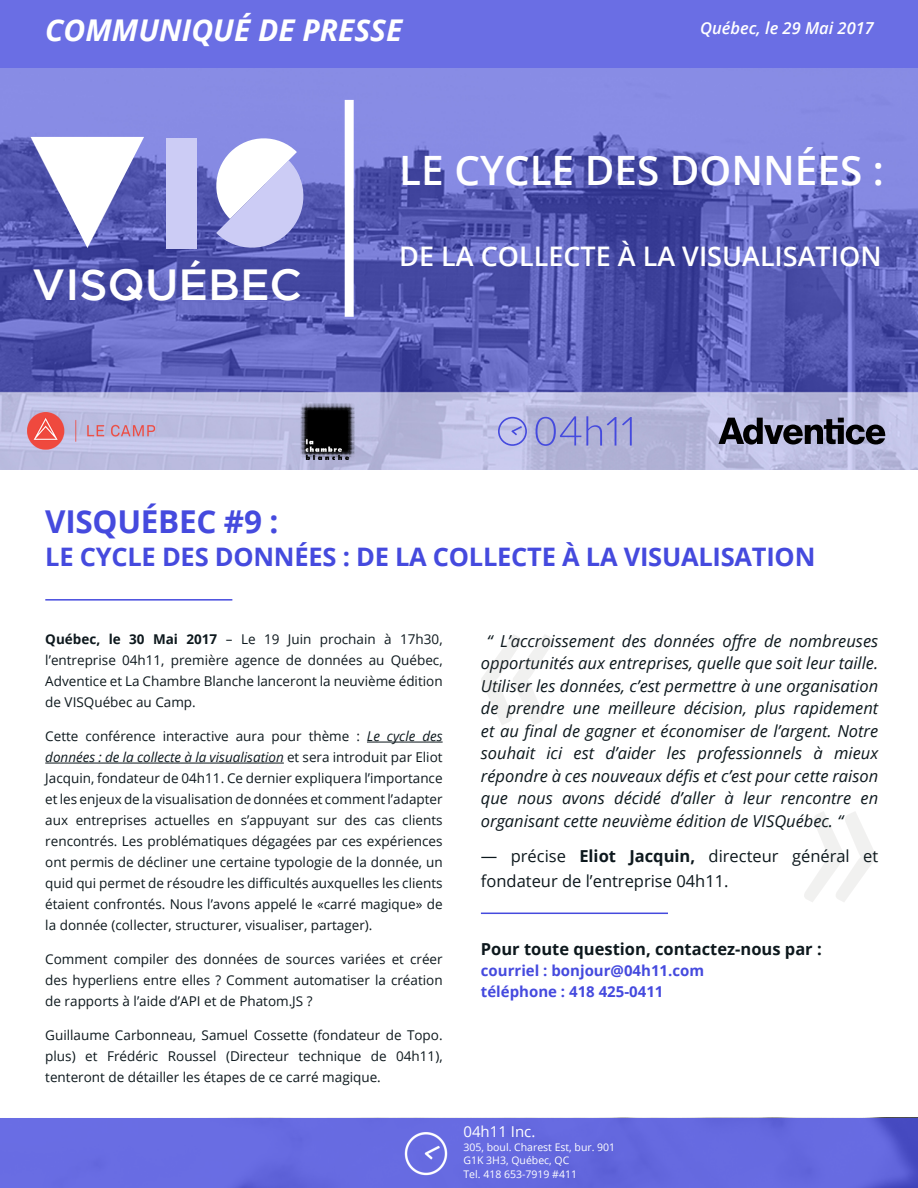
<style>
.page{position:relative;width:918px;height:1188px;background:#fff}
.page>*{position:absolute;margin:0;border:0;box-sizing:border-box;transform-origin:0 0}
.t1{font:500 43.5px "Gotham";color:#fff}
.t2{font:600 40.5px "Open Sans";color:#fff}
.t3{font:700 31.5px "Open Sans";letter-spacing:-.01em;color:#454ade}
.t4{font:italic 700 30px "Open Sans";color:#fff}
.t5{font:600 27px "Open Sans";color:#fff}
.t6{font:700 25.5px "Open Sans";letter-spacing:-.01em;color:#454ade}
.t7{font:italic 16.5px/22.5px "Open Sans";color:#0d181d;text-align:justify}
.t8{font:16.5px/25.5px "Open Sans";color:#0d181d}
.t9{font:700 16.5px "Open Sans";color:#0d181d}
.t10{font:italic 600 16.5px "Open Sans";color:#fff}
.t11{font:700 15px/21px "Open Sans";color:#454ade}
.t12{font:15px "Open Sans";color:#fff}
.t13{font:13.5px/21px "Open Sans";color:#0d181d;text-align:justify}
.t14{font:10.5px/13.5px "Open Sans";color:#fff}
.s1{font-weight:700}
.s2{font-style:italic}
</style>
<div class="page">
<img style="left:0;top:67px;width:918px;height:403px">
<div style="left:0;top:0;width:918px;height:67px;background:#6a6ee4"></div>
<div style="left:0;top:1118px;width:918px;height:70px;background:#676be1"></div>
<img style="left:404px;top:1132px;width:44px;height:44px">
<svg style="left:804px;top:811px;width:72px;height:91px"></svg>
<hr style="left:367px;top:742px;width:76px;height:1px;background:#0d181d">
<hr style="left:45px;top:763px;width:239px;height:1px;background:#0d181d">
<svg style="left:481px;top:634px;width:72px;height:91px"></svg>
<hr style="left:45px;top:599px;width:187px;height:2px;background:#454ade">
<hr style="left:481px;top:913px;width:187px;height:1px;background:#454ade">
<img style="left:24px;top:406px;width:134px;height:50px">
<img style="left:301px;top:403px;width:54px;height:56px">
<svg style="left:719px;top:418px;width:166px;height:27px"></svg>
<svg style="left:622px;top:417px;width:10px;height:29px"></svg>
<svg style="left:536px;top:416px;width:80px;height:30px"></svg>
<svg style="left:498px;top:417px;width:29px;height:29px"></svg>
<div style="left:345px;top:100px;width:9px;height:217px;background:#fff"></div>
<div style="left:166px;top:138px;width:30px;height:110px;background:#ccccf5"></div>
<svg style="left:31px;top:137px;width:113px;height:111px"></svg>
<svg style="left:212px;top:134px;width:97px;height:119px"></svg>
<h3 class="t4" style="left:45px;top:9px;width:359px">COMMUNIQUÉ DE PRESSE</h3>
<p class="t10" style="left:700px;top:16px;width:175px">Québec, le 29 Mai 2017</p>
<h1 class="t1" style="left:32px;top:259px;width:271px">VISQUÉBEC</h1>
<h2 class="t2" style="left:399px;top:143px;width:486px">LE CYCLE DES DONNÉES :</h2>
<h3 class="t5" style="left:399px;top:238px;width:484px">DE LA COLLECTE À LA VISUALISATION</h3>
<h3 class="t3" style="left:45px;top:500px;width:235px">VISQUÉBEC #9 :</h3>
<h3 class="t6" style="left:45px;top:539px;width:772px">LE CYCLE DES DONNÉES : DE LA COLLECTE À LA VISUALISATION</h3>
<p class="t13" style="left:45px;top:629px;width:399px"><span class="s1">Québec, le 30 Mai 2017</span> – Le 19 Juin prochain à 17h30, l’entreprise 04h11, première agence de données au Québec, Adventice et La Chambre Blanche lanceront la neuvième édition de VISQuébec au Camp.</p>
<p class="t13" style="left:45px;top:725px;width:399px">Cette conférence interactive aura pour thème : <span class="s2">Le cycle des données : de la collecte à la visualisation</span> et sera introduit par Eliot Jacquin, fondateur de 04h11. Ce dernier expliquera l’importance et les enjeux de la visualisation de données et comment l’adapter aux entreprises actuelles en s’appuyant sur des cas clients rencontrés. Les problématiques dégagées par ces expériences ont permis de décliner une certaine typologie de la donnée, un quid qui permet de résoudre les difficultés auxquelles les clients étaient confrontés. Nous l’avons appelé le «carré magique» de la donnée (collecter, structurer, visualiser, partager).</p>
<p class="t13" style="left:45px;top:948px;width:399px">Comment compiler des données de sources variées et créer des hyperliens entre elles ? Comment automatiser la création de rapports à l’aide d’API et de Phatom.JS ?</p>
<p class="t13" style="left:45px;top:1024px;width:399px">Guillaume Carbonneau, Samuel Cossette (fondateur de Topo. plus) et Frédéric Roussel (Directeur technique de 04h11), tenteront de détailler les étapes de ce carré magique.</p>
<p class="t7" style="left:481px;top:629px;width:399px;text-indent:6px">“ L’accroissement des données offre de nombreuses opportunités aux entreprises, quelle que soit leur taille.<br>Utiliser les données, c’est permettre à une organisation de prendre une meilleure décision, plus rapidement et au final de gagner et économiser de l’argent. Notre souhait ici est d’aider les professionnels à mieux répondre à ces nouveaux défis et c’est pour cette raison que nous avons décidé d’aller à leur rencontre en organisant cette neuvième édition de VISQuébec. “</p>
<p class="t8" style="left:481px;top:843px;width:399px">— précise <span class="s1">Eliot Jacquin,</span> directeur général et fondateur de l’entreprise 04h11.</p>
<p class="t9" style="left:481px;top:938px;width:342px">Pour toute question, contactez-nous par :</p>
<p class="t11" style="left:481px;top:960px;width:225px">courriel : bonjour@04h11.com téléphone : 418 425-0411</p>
<p class="t12" style="left:464px;top:1122px;width:73px">04h11 Inc.</p>
<p class="t14" style="left:464px;top:1140px;width:153px">305, boul. Charest Est, bur. 901<br>G1K 3H3, Québec, QC<br>Tel. 418 653-7919 #411</p>
</div>
